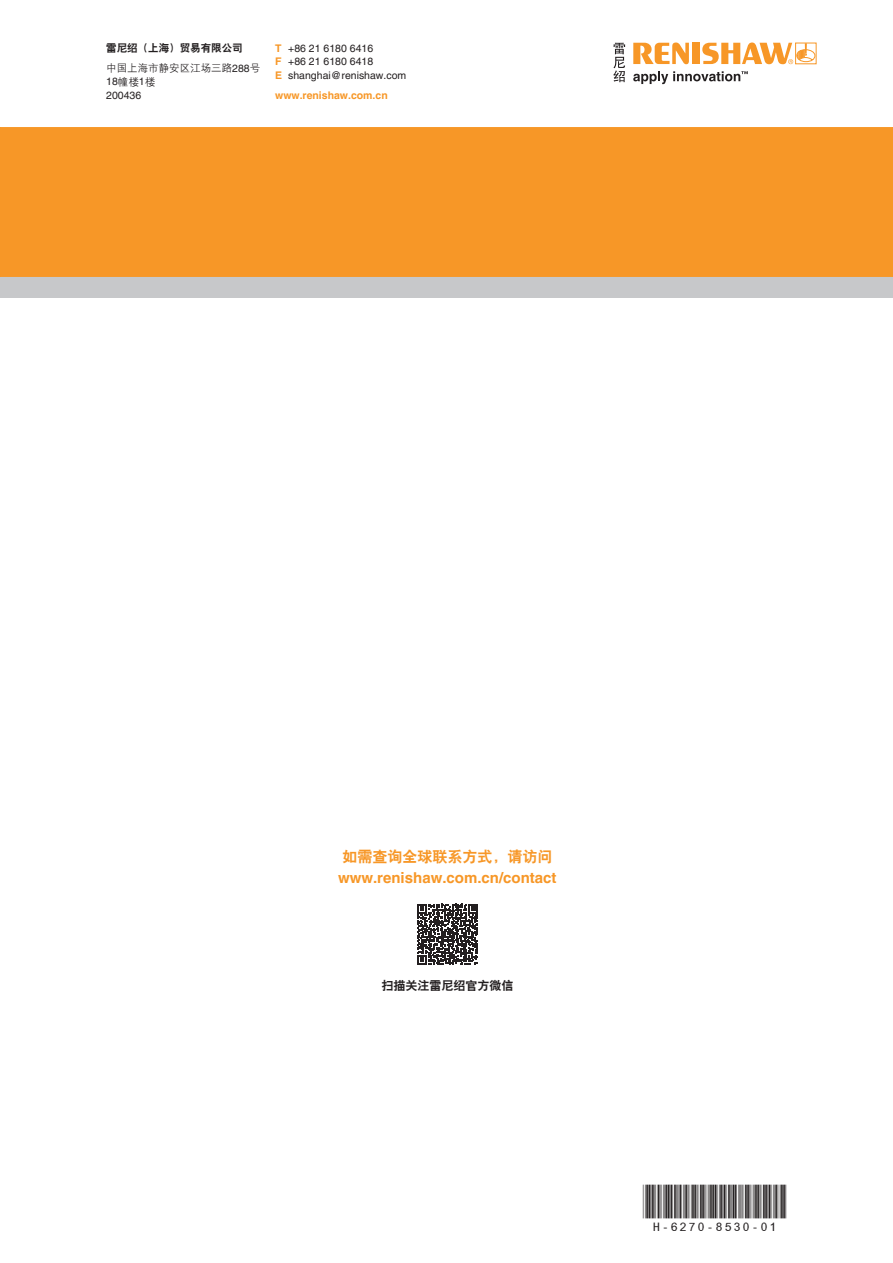
<style>
.page{position:relative;width:893px;height:1263px;background:#fff}
.page>*{position:absolute;margin:0;border:0;box-sizing:border-box;transform-origin:0 0}
.Bar_code{font:48px "MBH16 B";color:#231f20}
.Web_contact{font:700 15px/22px "Helvetica LT Pro";color:#f79727}
.Body_Text_8pt{font:12px "H Yb 2 gj";color:#231f20}
.t1{font:10.5px "Helvetica LT Pro";color:#231f20}
.t2{font:700 10.5px "Helvetica LT Pro";color:#f79727}
.t3{font:10.5px "H Yg 2 gj";color:#231f20}
.t4{font:10.5px "H Yb 2 gj";color:#231f20}
.s1{font-family:"Helvetica LT Pro"}
.s2{font-family:"H Yg 2 gj"}
.s3{font-family:"H Yb 2 gj";font-weight:400}
</style>
<div class="page">
<svg style="left:633px;top:43px;width:56px;height:21px"></svg>
<div style="left:693px;top:43px;width:7px;height:21px;background:#f79727"></div>
<svg style="left:702px;top:43px;width:113px;height:21px"></svg>
<svg style="left:633px;top:71px;width:115px;height:13px"></svg>
<svg style="left:613px;top:43px;width:12px;height:39px"></svg>
<div style="left:0;top:276px;width:893px;height:22px;background:#c7c8ca"></div>
<div style="left:0;top:127px;width:893px;height:150px;background:#f79727"></div>
<svg style="left:417px;top:904px;width:61px;height:61px"></svg>
<p class="t4" style="left:106px;top:43px;width:138px">雷尼绍（上海）贸易有限公司</p>
<p class="t3" style="left:106px;top:63px;width:156px">中国上海市静安区江场三路<span class="s1">288</span>号</p>
<p class="t1" style="left:106px;top:75px;width:51px">18<span class="s2">幢楼</span>1<span class="s2">楼</span></p>
<p class="t1" style="left:106px;top:89px;width:37px">200436</p>
<p class="t2" style="left:275px;top:41px;width:8px">T</p>
<p class="t1" style="left:288px;top:42px;width:86px">+86 21 6180 6416</p>
<p class="t2" style="left:275px;top:55px;width:8px">F</p>
<p class="t1" style="left:288px;top:55px;width:86px">+86 21 6180 6418</p>
<p class="t2" style="left:275px;top:69px;width:9px">E</p>
<p class="t1" style="left:288px;top:69px;width:120px">shanghai@renishaw.com</p>
<p class="t2" style="left:275px;top:89px;width:114px">www.renishaw.com.cn</p>
<p class="Web_contact" style="left:338px;top:845px;width:220px"><span class="s3">如需查询全球联系方式，请访问</span>www.renishaw.com.cn/contact</p>
<p class="Body_Text_8pt" style="left:381px;top:979px;width:134px">扫描关注雷尼绍官方微信</p>
<p class="Bar_code" style="left:643px;top:1186px;width:145px">*H-6270-8530-01*</p>
</div>
